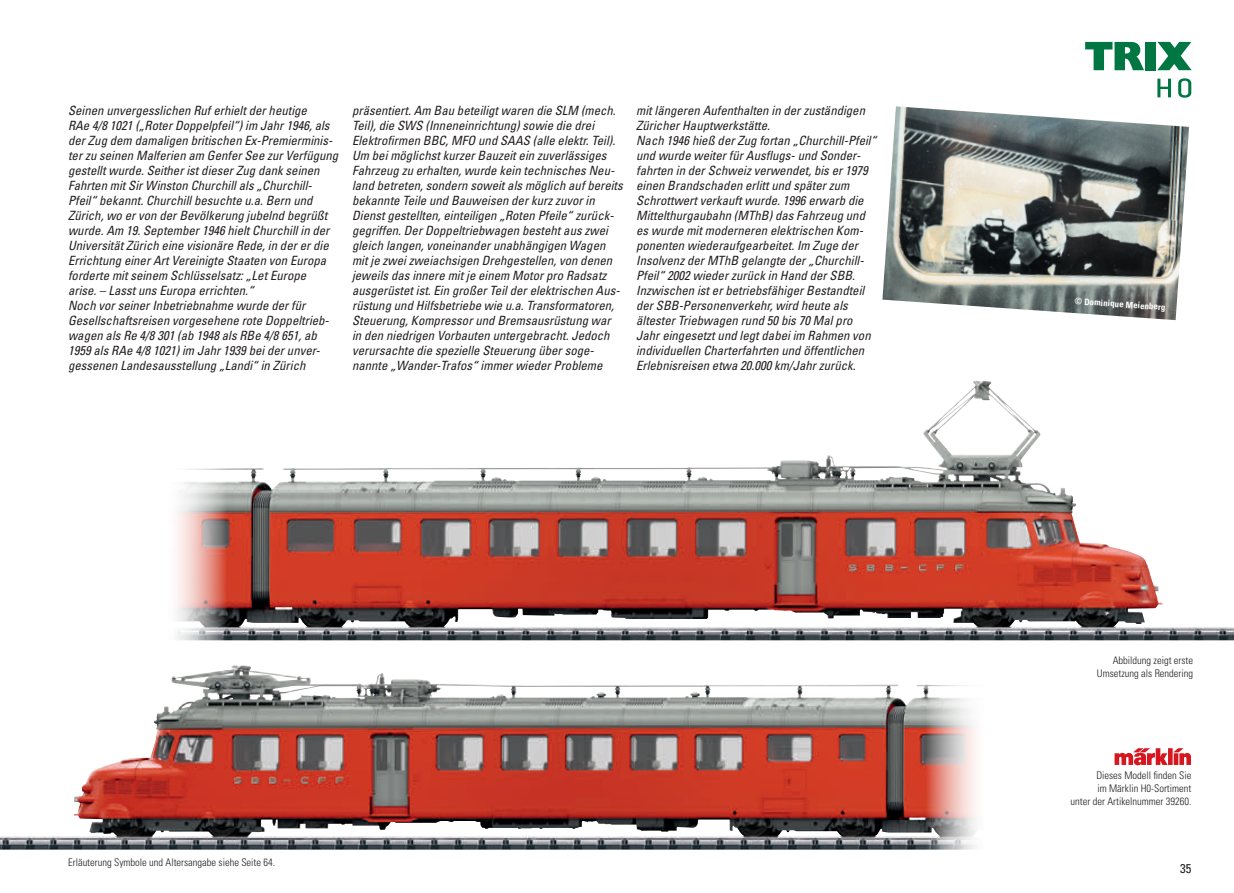
<style>
.page{position:relative;width:1234px;height:893px;background:#fff}
.page>*{position:absolute;margin:0;border:0;box-sizing:border-box;transform-origin:0 0}
.t1{font:italic condensed 12.75px/15px "Univers";color:#231f20}
.t2{font:condensed 12.75px "Univers LT Std";color:#231f20}
.t3{font:300 condensed 10.5px/12.6px "Univers LT Std";color:#231f20;text-align:right}
.t4{font:700 condensed 9px "Univers LT Std";color:#fff}
</style>
<div class="page">
<svg style="left:1114px;top:748px;width:76px;height:17px"></svg>
<img style="left:882px;top:106px;width:306px;height:214px">
<img style="left:177px;top:381px;width:1056px;height:259px">
<img style="left:0;top:665px;width:977px;height:185px">
<svg style="left:1085px;top:42px;width:58px;height:28px"></svg>
<div style="left:1144px;top:42px;width:11px;height:28px;background:#007742"></div>
<svg style="left:1157px;top:42px;width:34px;height:28px"></svg>
<svg style="left:1157px;top:78px;width:33px;height:20px"></svg>
<p class="t1" style="left:68px;top:103px;width:272px">Seinen unvergesslichen Ruf erhielt der heutige<br>RAe 4/8 1021 („Roter Doppelpfeil“) im Jahr 1946, als der Zug dem damaligen britischen Ex-Premierminis&shy;ter zu seinen Malferien am Genfer See zur Verfügung gestellt wurde. Seither ist dieser Zug dank seinen Fahrten mit Sir Winston Churchill als „Churchill-Pfeil“ bekannt. Churchill besuchte u.a. Bern und Zürich, wo er von der Bevölkerung jubelnd begrüßt wurde. Am 19. September 1946 hielt Churchill in der Universität Zürich eine visionäre Rede, in der er die Errichtung einer Art Vereinigte Staaten von Europa forderte mit seinem Schlüsselsatz: „Let Europe<br>arise. – Lasst uns Europa errichten.“<br>Noch vor seiner Inbetriebnahme wurde der für Gesellschaftsreisen vorgesehene rote Doppeltrieb&shy;wagen als Re 4/8 301 (ab 1948 als RBe 4/8 651, ab 1959 als RAe 4/8 1021) im Jahr 1939 bei der unver&shy;gessenen Landesausstellung „Landi“ in Zürich</p>
<p class="t1" style="left:352px;top:103px;width:272px">präsentiert. Am Bau beteiligt waren die SLM (mech.<br>Teil), die SWS (Inneneinrichtung) sowie die drei Elektrofirmen BBC, MFO und SAAS (alle elektr. Teil).<br>Um bei möglichst kurzer Bauzeit ein zuverlässiges Fahrzeug zu erhalten, wurde kein technisches Neu&shy;land betreten, sondern soweit als möglich auf bereits bekannte Teile und Bauweisen der kurz zuvor in Dienst gestellten, einteiligen „Roten Pfeile“ zurück&shy;gegriffen. Der Doppeltriebwagen besteht aus zwei gleich langen, voneinander unabhängigen Wagen mit je zwei zweiachsigen Drehgestellen, von denen jeweils das innere mit je einem Motor pro Radsatz ausgerüstet ist. Ein großer Teil der elektrischen Aus&shy;rüstung und Hilfsbetriebe wie u.a. Transformatoren, Steuerung, Kompressor und Bremsausrüstung war in den niedrigen Vorbauten untergebracht. Jedoch verursachte die spezielle Steuerung über soge&shy;nannte „Wander-Trafos“ immer wieder Probleme</p>
<p class="t1" style="left:636px;top:103px;width:242px">mit längeren Aufenthalten in der zuständigen Züricher Hauptwerkstätte.<br>Nach 1946 hieß der Zug fortan „Churchill-Pfeil“ und wurde weiter für Ausflugs- und Sonder&shy;fahrten in der Schweiz verwendet, bis er 1979 einen Brandschaden erlitt und später zum Schrottwert verkauft wurde. 1996 erwarb die Mittelthurgaubahn (MThB) das Fahrzeug und es wurde mit moderneren elektrischen Kom&shy;ponenten wiederaufgearbeitet. Im Zuge der Insolvenz der MThB gelangte der „Churchill-Pfeil“ 2002 wieder zurück in Hand der SBB.<br>Inzwischen ist er betriebsfähiger Bestandteil der SBB-Personenverkehr, wird heute als ältester Triebwagen rund 50 bis 70 Mal pro Jahr eingesetzt und legt dabei im Rahmen von individuellen Charterfahrten und öffentlichen Erlebnisreisen etwa 20.000 km/Jahr zurück.</p>
<p class="t3" style="left:68px;top:855px;width:208px">Erläuterung Symbole und Altersangabe siehe Seite 64.</p>
<p class="t4" style="left:1074px;top:295px;width:92px;rotate:4deg">© Dominique Meienberg</p>
<p class="t3" style="left:1096px;top:654px;width:98px">Abbildung zeigt erste<br>Umsetzung als Rendering</p>
<p class="t3" style="left:1070px;top:769px;width:122px">Dieses Modell finden Sie<br>im Märklin H0-Sortiment<br>unter der Artikelnummer 39260.</p>
<p class="t2" style="left:1179px;top:861px;width:13px">35</p>
</div>
